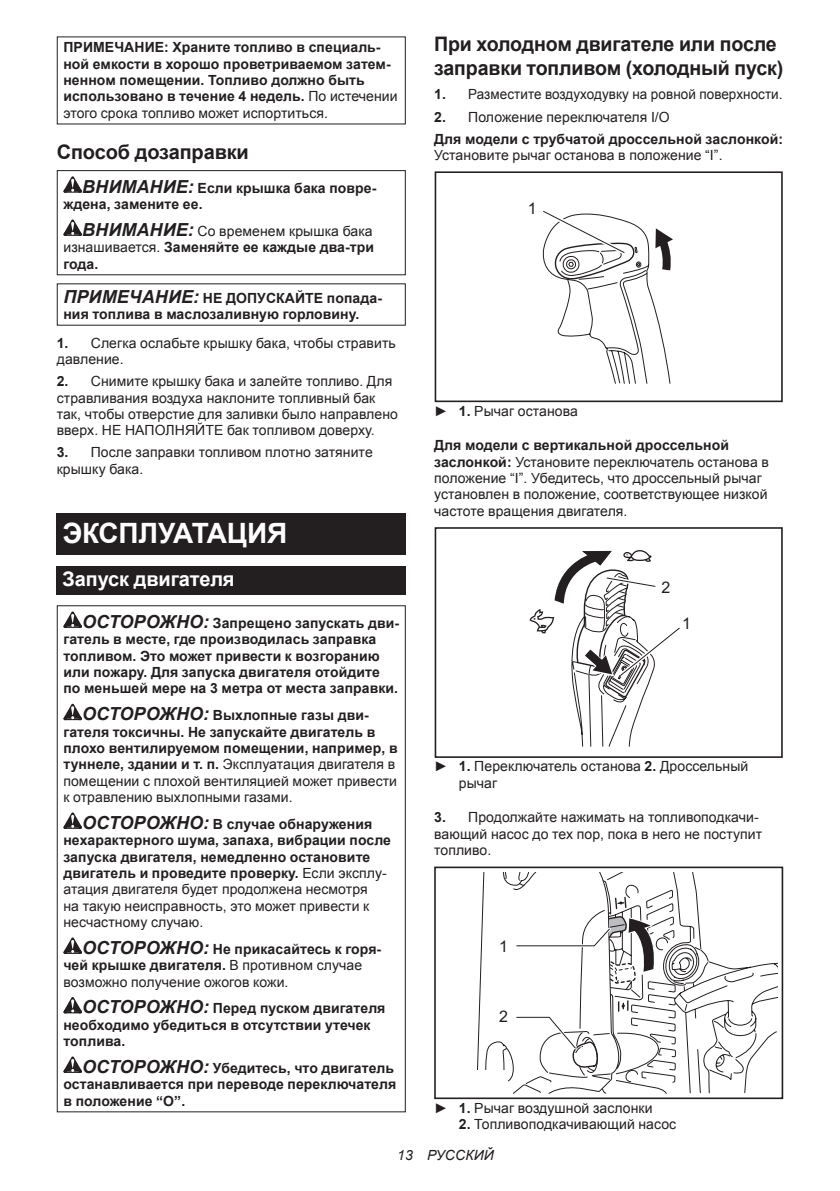
<style>
.page{position:relative;width:840px;height:1191px;background:#fff}
.page>*{position:absolute;margin:0;border:0;box-sizing:border-box;transform-origin:0 0}
.t1{font:700 28px "Arial";letter-spacing:-.01em;color:#fff}
.t2{font:700 20px/23.4px "Arial";letter-spacing:-.01em;color:#231f20}
.t3{font:700 20px "Arial";letter-spacing:-.01em;color:#fff}
.t4{font:16px "Arial";color:#231f20}
.t5{font:700 14px/16.4px "Arial";letter-spacing:.005em;color:#231f20}
.t6{font:14px/16.4px "Arial";letter-spacing:.005em;color:#231f20}
.t7{font:14px "Arial";letter-spacing:.005em;color:#231f20;scale:.96 1}
.t8{font:italic 14px "Arial";letter-spacing:.005em;color:#231f20}
.s1{font-weight:400}
.s2{font-style:italic;font-size:18px}
.s3{font-weight:700;font-style:italic;font-size:18px}
.s4{font-weight:700}
</style>
<div class="page">
<svg style="left:63px;top:176px;width:19px;height:17px"></svg>
<svg style="left:63px;top:219px;width:19px;height:17px"></svg>
<div style="left:57px;top:170px;width:348px;height:105px;border:1px solid #231f20"></div>
<div style="left:57px;top:513px;width:348px;height:41px;background:#231f20"></div>
<div style="left:57px;top:566px;width:348px;height:28px;background:#231f20"></div>
<svg style="left:63px;top:611px;width:19px;height:17px"></svg>
<svg style="left:63px;top:704px;width:19px;height:16px"></svg>
<svg style="left:63px;top:812px;width:19px;height:17px"></svg>
<svg style="left:63px;top:937px;width:19px;height:17px"></svg>
<svg style="left:63px;top:997px;width:19px;height:16px"></svg>
<svg style="left:63px;top:1056px;width:19px;height:17px"></svg>
<svg style="left:542px;top:210px;width:130px;height:174px"></svg>
<div style="left:434px;top:171px;width:348px;height:231px;border:2px solid #231f20"></div>
<svg style="left:529px;top:550px;width:151px;height:197px"></svg>
<div style="left:434px;top:527px;width:348px;height:231px;border:2px solid #231f20"></div>
<svg style="left:477px;top:872px;width:60px;height:198px"></svg>
<svg style="left:580px;top:872px;width:197px;height:221px"></svg>
<svg style="left:614px;top:896px;width:12px;height:13px"></svg>
<div style="left:434px;top:866px;width:348px;height:233px;border:2px solid #231f20"></div>
<svg style="left:505px;top:1000px;width:226px;height:94px"></svg>
<svg style="left:513px;top:915px;width:143px;height:70px"></svg>
<p class="t5" style="left:63px;top:40px;width:335px">ПРИМЕЧАНИЕ: Храните топливо в специаль&shy;ной емкости в хорошо проветриваемом затем&shy;ненном помещении. Топливо должно быть использовано в течение 4 недель. <span class="s1">По истечении этого срока топливо может испортиться.</span></p>
<h2 class="t2" style="left:57px;top:141px;width:194px">Способ дозаправки</h2>
<p class="t5" style="left:63px;top:180px;width:314px;text-indent:19px"><span class="s2">ВНИМАНИЕ:</span> Если крышка бака повре&shy;ждена, замените ее.</p>
<p class="t6" style="left:63px;top:223px;width:312px;text-align:justify;text-indent:19px"><span class="s3">ВНИМАНИЕ:</span> Со временем крышка бака изнашивается. <span class="s4">Заменяйте ее каждые два-три года.</span></p>
<p class="t5" style="left:63px;top:290px;width:320px"><span class="s2">ПРИМЕЧАНИЕ:</span> НЕ ДОПУСКАЙТЕ попада&shy;ния топлива в маслозаливную горловину.</p>
<p class="t6" style="left:57px;top:335px;width:340px"><span class="s4">1.</span> Слегка ослабьте крышку бака, чтобы стравить давление.</p>
<p class="t6" style="left:57px;top:373px;width:342px"><span class="s4">2.</span> Снимите крышку бака и залейте топливо. Для стравливания воздуха наклоните топливный бак так, чтобы отверстие для заливки было направлено вверх. НЕ НАПОЛНЯЙТЕ бак топливом доверху.</p>
<p class="t6" style="left:57px;top:444px;width:317px"><span class="s4">3.</span> После заправки топливом плотно затяните крышку бака.</p>
<h1 class="t1" style="left:62px;top:514px;width:226px">ЭКСПЛУАТАЦИЯ</h1>
<h2 class="t3" style="left:62px;top:565px;width:174px">Запуск двигателя</h2>
<p class="t5" style="left:63px;top:615px;width:337px;text-indent:19px"><span class="s2">ОСТОРОЖНО:</span> Запрещено запускать дви&shy;гатель в месте, где производилась заправка топливом. Это может привести к возгоранию или пожару. Для запуска двигателя отойдите по меньшей мере на 3 метра от места заправки.</p>
<p class="t5" style="left:63px;top:707px;width:335px;text-indent:19px"><span class="s2">ОСТОРОЖНО:</span> Выхлопные газы дви&shy;гателя токсичны. Не запускайте двигатель в плохо вентилируемом помещении, например, в туннеле, здании и т. п. <span class="s1">Эксплуатация двигателя в помещении с плохой вентиляцией может привести к отравлению выхлопными газами.</span></p>
<p class="t5" style="left:63px;top:816px;width:329px;text-indent:19px"><span class="s2">ОСТОРОЖНО:</span> В случае обнаружения нехарактерного шума, запаха, вибрации после запуска двигателя, немедленно остановите двигатель и проведите проверку. <span class="s1">Если эксплу&shy;атация двигателя будет продолжена несмотря<br>на такую неисправность, это может привести к несчастному случаю.</span></p>
<p class="t6" style="left:63px;top:941px;width:319px;text-indent:19px"><span class="s3">ОСТОРОЖНО:</span> <span class="s4">Не прикасайтесь к горя&shy;чей крышке двигателя.</span> В противном случае возможно получение ожогов кожи.</p>
<p class="t5" style="left:63px;top:1000px;width:323px;text-indent:19px"><span class="s2">ОСТОРОЖНО:</span> Перед пуском двигателя необходимо убедиться в отсутствии утечек топлива.</p>
<p class="t5" style="left:63px;top:1060px;width:334px;text-indent:19px"><span class="s2">ОСТОРОЖНО:</span> Убедитесь, что двигатель останавливается при переводе переключателя в положение “O”.</p>
<h2 class="t2" style="left:434px;top:33px;width:350px">При холодном двигателе или после заправки топливом (холодный пуск)</h2>
<p class="t7" style="left:434px;top:85px;width:364px"><span class="s4">1.</span> Разместите воздуходувку на ровной поверхности.</p>
<p class="t5" style="left:434px;top:106px;width:350px;line-height:22px">2. <span class="s1">Положение переключателя I/O<br></span>Для модели с трубчатой дроссельной заслонкой:</p>
<p class="t6" style="left:434px;top:147px;width:290px">Установите рычаг останова в положение “I”.</p>
<p class="t4" style="left:527px;top:198px;width:10px">1</p>
<p class="t6" style="left:434px;top:403px;width:145px">► <span class="s4">1.</span> Рычаг останова</p>
<p class="t6" style="left:434px;top:437px;width:336px"><span class="s4">Для модели с вертикальной дроссельной заслонкой:</span> Установите переключатель останова в положение “I”. Убедитесь, что дроссельный рычаг установлен в положение, соответствующее низкой частоте вращения двигателя.</p>
<p class="t4" style="left:661px;top:577px;width:10px">2</p>
<p class="t4" style="left:681px;top:612px;width:10px">1</p>
<p class="t6" style="left:458px;top:758px;width:291px;text-indent:-25px">► <span class="s4">1.</span> Переключатель останова <span class="s4">2.</span> Дроссельный рычаг</p>
<p class="t6" style="left:434px;top:809px;width:329px"><span class="s4">3.</span> Продолжайте нажимать на топливоподкачи&shy;вающий насос до тех пор, пока в него не поступит топливо.</p>
<p class="t4" style="left:499px;top:936px;width:10px">1</p>
<p class="t4" style="left:499px;top:1006px;width:10px">2</p>
<p class="t6" style="left:434px;top:1099px;width:220px">► <span class="s4">1.</span> Рычаг воздушной заслонки</p>
<p class="t6" style="left:458px;top:1116px;width:219px"><span class="s4">2.</span> Топливоподкачивающий насос</p>
<p class="t8" style="left:397px;top:1146px;width:98px">13 РУССКИЙ</p>
</div>
